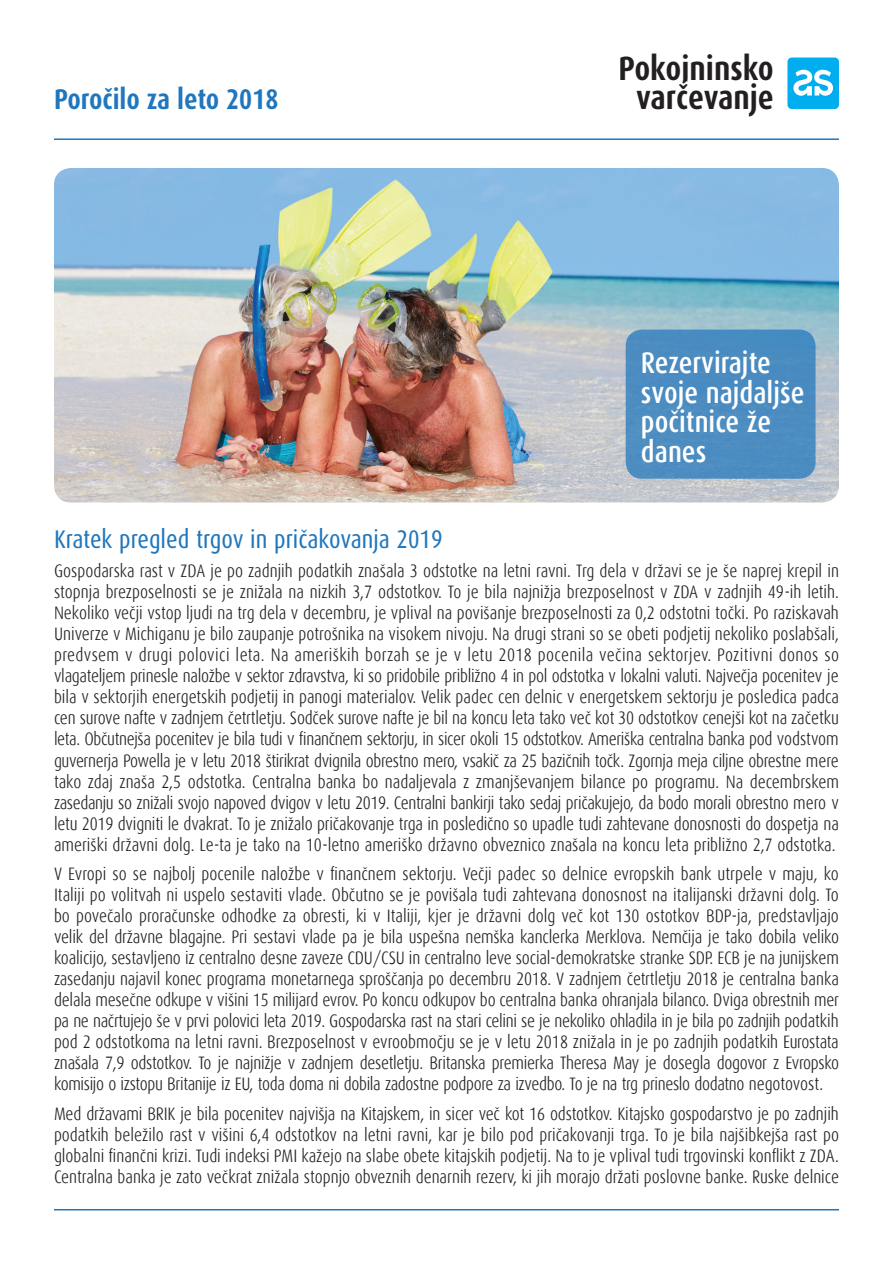
<style>
.page{position:relative;width:893px;height:1263px;background:#fff}
.page>*{position:absolute;margin:0;border:0;box-sizing:border-box;transform-origin:0 0}
.t1{font:700 33.75px/28.3px "Dax Condensed";color:#231f20;text-align:center}
.t2{font:500 29.55px/29.5px "Dax Condensed";color:#fff}
.t3{font:700 28.5px "Dax Condensed";color:#2077bd}
.t4{font:25.5px "Dax Condensed";color:#2077bd}
.t5{font:300 18px/21px "Dax Condensed";color:#231f20;text-align:justify}
</style>
<div class="page">
<div style="left:787px;top:58px;width:52px;height:51px;background:#00aeef;border-radius:4px"></div>
<svg style="left:793px;top:70px;width:40px;height:26px"></svg>
<img style="left:54px;top:168px;width:785px;height:334px">
<div style="left:626px;top:330px;width:189px;height:149px;background:#4b8cc1;border-radius:17px"></div>
<hr style="left:54px;top:138px;width:785px;height:2px;background:#2077bd">
<hr style="left:54px;top:1209px;width:785px;height:1px;background:#2077bd">
<h3 class="t3" style="left:54px;top:83px;width:226px">Poročilo za leto 2018</h3>
<h1 class="t1" style="left:618px;top:55px;width:157px">Pokojninsko varčevanje</h1>
<h2 class="t2" style="left:641px;top:349px;width:165px">Rezervirajte svoje najdaljše počitnice že danes</h2>
<h3 class="t4" style="left:54px;top:525px;width:390px">Kratek pregled trgov in pričakovanja 2019</h3>
<p class="t5" style="left:54px;top:561px;width:787px">Gospodarska rast v ZDA je po zadnjih podatkih znašala 3 odstotke na letni ravni. Trg dela v državi se je še naprej krepil in stopnja brezposelnosti se je znižala na nizkih 3,7 odstotkov. To je bila najnižja brezposelnost v ZDA v zadnjih 49-ih letih.<br>Nekoliko večji vstop ljudi na trg dela v decembru, je vplival na povišanje brezposelnosti za 0,2 odstotni točki. Po raziskavah Univerze v Michiganu je bilo zaupanje potrošnika na visokem nivoju. Na drugi strani so se obeti podjetij nekoliko poslabšali, predvsem v drugi polovici leta. Na ameriških borzah se je v letu 2018 pocenila večina sektorjev. Pozitivni donos so vlagateljem prinesle naložbe v sektor zdravstva, ki so pridobile približno 4 in pol odstotka v lokalni valuti. Največja pocenitev je bila v sektorjih energetskih podjetij in panogi materialov. Velik padec cen delnic v energetskem sektorju je posledica padca cen surove nafte v zadnjem četrtletju. Sodček surove nafte je bil na koncu leta tako več kot 30 odstotkov cenejši kot na začetku leta. Občutnejša pocenitev je bila tudi v finančnem sektorju, in sicer okoli 15 odstotkov. Ameriška centralna banka pod vodstvom guvernerja Powella je v letu 2018 štirikrat dvignila obrestno mero, vsakič za 25 bazičnih točk. Zgornja meja ciljne obrestne mere tako zdaj znaša 2,5 odstotka. Centralna banka bo nadaljevala z zmanjševanjem bilance po programu. Na decembrskem zasedanju so znižali svojo napoved dvigov v letu 2019. Centralni bankirji tako sedaj pričakujejo, da bodo morali obrestno mero v letu 2019 dvigniti le dvakrat. To je znižalo pričakovanje trga in posledično so upadle tudi zahtevane donosnosti do dospetja na ameriški državni dolg. Le-ta je tako na 10-letno ameriško državno obveznico znašala na koncu leta približno 2,7 odstotka.</p>
<p class="t5" style="left:54px;top:863px;width:787px">V Evropi so se najbolj pocenile naložbe v finančnem sektorju. Večji padec so delnice evropskih bank utrpele v maju, ko Italiji po volitvah ni uspelo sestaviti vlade. Občutno se je povišala tudi zahtevana donosnost na italijanski državni dolg. To bo povečalo proračunske odhodke za obresti, ki v Italiji, kjer je državni dolg več kot 130 ostotkov BDP-ja, predstavljajo velik del državne blagajne. Pri sestavi vlade pa je bila uspešna nemška kanclerka Merklova. Nemčija je tako dobila veliko koalicijo, sestavljeno iz centralno desne zaveze CDU/CSU in centralno leve social-demokratske stranke SDP. ECB je na junijskem zasedanju najavil konec programa monetarnega sproščanja po decembru 2018. V zadnjem četrtletju 2018 je centralna banka delala mesečne odkupe v višini 15 milijard evrov. Po koncu odkupov bo centralna banka ohranjala bilanco. Dviga obrestnih mer pa ne načrtujejo še v prvi polovici leta 2019. Gospodarska rast na stari celini se je nekoliko ohladila in je bila po zadnjih podatkih pod 2 odstotkoma na letni ravni. Brezposelnost v evroobmočju se je v letu 2018 znižala in je po zadnjih podatkih Eurostata znašala 7,9 odstotkov. To je najnižje v zadnjem desetletju. Britanska premierka Theresa May je dosegla dogovor z Evropsko komisijo o izstopu Britanije iz EU, toda doma ni dobila zadostne podpore za izvedbo. To je na trg prineslo dodatno negotovost.</p>
<p class="t5" style="left:54px;top:1103px;width:787px">Med državami BRIK je bila pocenitev najvišja na Kitajskem, in sicer več kot 16 odstotkov. Kitajsko gospodarstvo je po zadnjih podatkih beležilo rast v višini 6,4 odstotkov na letni ravni, kar je bilo pod pričakovanji trga. To je bila najšibkejša rast po globalni finančni krizi. Tudi indeksi PMI kažejo na slabe obete kitajskih podjetij. Na to je vplival tudi trgovinski konflikt z ZDA.<br>Centralna banka je zato večkrat znižala stopnjo obveznih denarnih rezerv, ki jih morajo držati poslovne banke. Ruske delnice</p>
</div>
